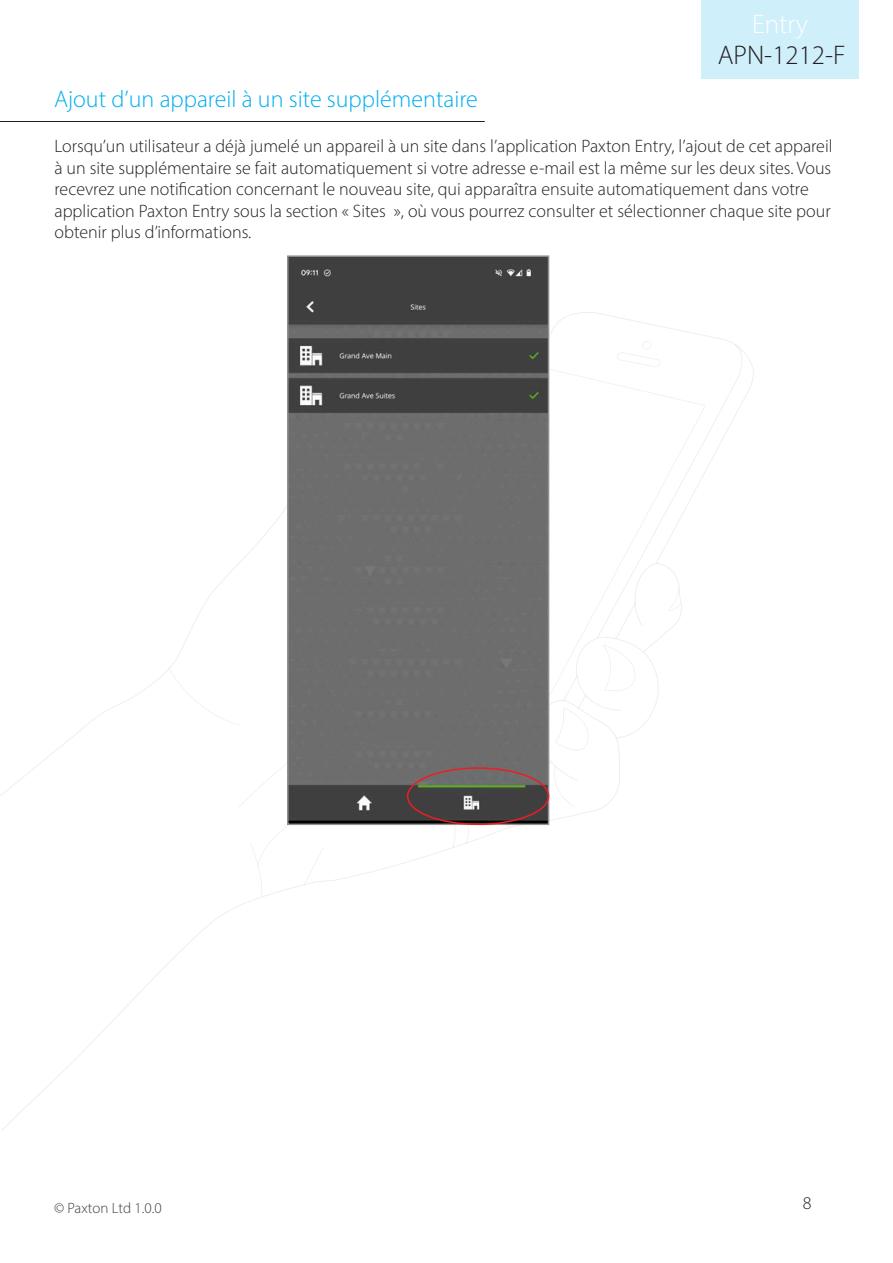
<style>
.page{position:relative;width:893px;height:1263px;background:#fff}
.page>*{position:absolute;margin:0;border:0;box-sizing:border-box;transform-origin:0 0}
.t1{font:300 27px "Myriad Pro";color:#231f20}
.t2{font:300 27px "Myriad Pro";color:#fff}
.Section_title{font:300 24px "Myriad Pro";color:#00aeef}
.Text_-_bold_title{font:300 18px/21.6px "Myriad Pro";color:#231f20}
.t3{font:300 15px "Myriad Pro";letter-spacing:-.005em;color:#3e3e3f}
</style>
<div class="page">
<svg style="left:169px;top:341px;width:585px;height:465px"></svg>
<svg style="left:1px;top:805px;width:605px;height:326px"></svg>
<div style="left:702px;top:0;width:157px;height:79px;background:#cfeffb"></div>
<img style="left:290px;top:258px;width:256px;height:564px">
<div style="left:287px;top:255px;width:262px;height:570px;border:2px solid #8f9194"></div>
<hr style="left:0;top:121px;width:485px;height:1px;background:#231f20">
<div style="left:407px;top:767px;width:142px;height:58px;border:2px solid #ee1d23;border-radius:50%"></div>
<h1 class="t2" style="left:752px;top:8px;width:58px">Entry</h1>
<h1 class="t1" style="left:718px;top:39px;width:129px">APN-1212-F</h1>
<p class="Section_title" style="left:54px;top:84px;width:425px">Ajout d’un appareil à un site supplémentaire</p>
<p class="Text_-_bold_title" style="left:55px;top:135px;width:780px">Lorsqu’un utilisateur a déjà jumelé un appareil à un site dans l’application Paxton Entry, l’ajout de cet appareil à un site supplémentaire se fait automatiquement si votre adresse e-mail est la même sur les deux sites. Vous recevrez une notification concernant le nouveau site, qui apparaîtra ensuite automatiquement dans votre application Paxton Entry sous la section « Sites », où vous pourrez consulter et sélectionner chaque site pour obtenir plus d’informations.</p>
<p class="t3" style="left:54px;top:1199px;width:109px">© Paxton Ltd 1.0.0</p>
<p class="Text_-_bold_title" style="left:803px;top:1192px;width:10px">8</p>
</div>
